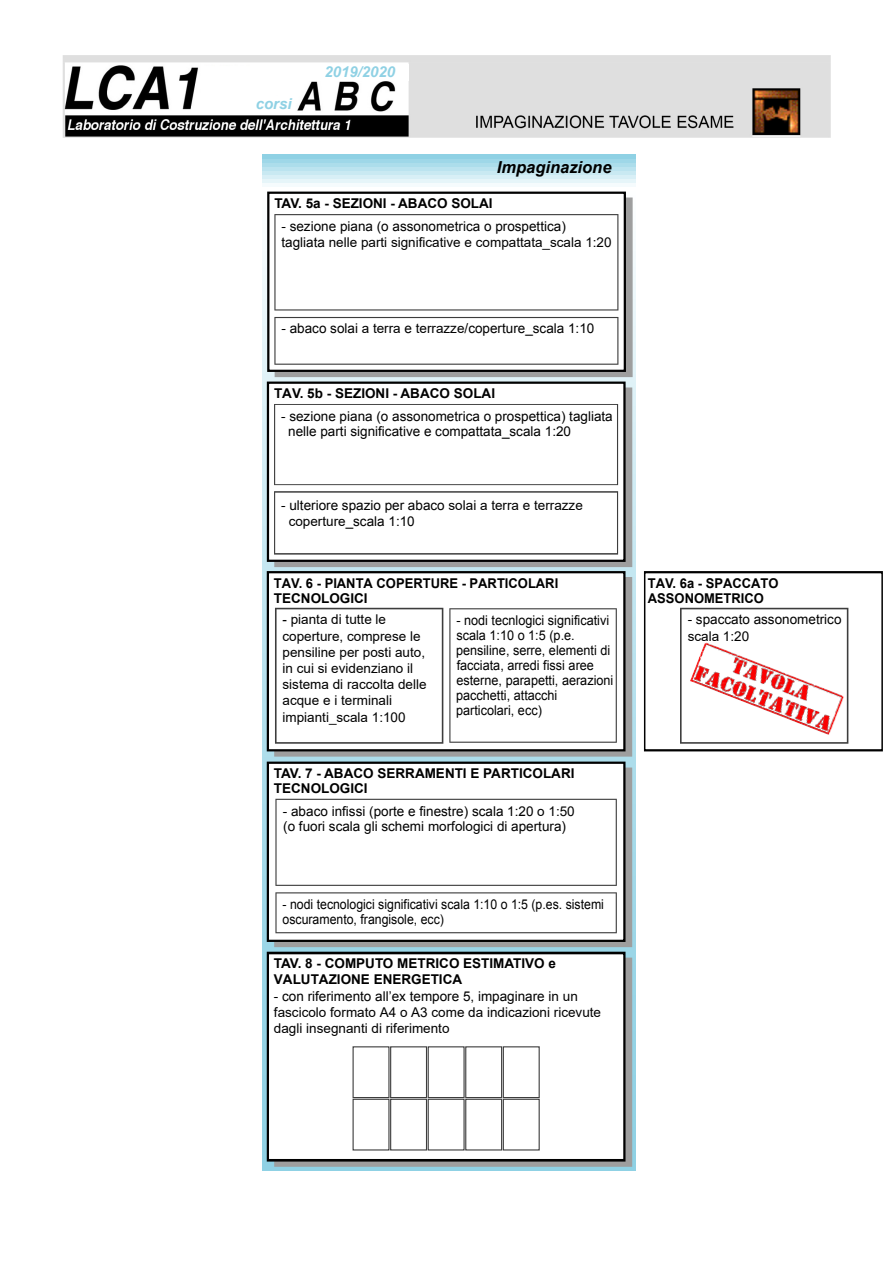
<style>
.page{position:relative;width:893px;height:1263px;background:#fff}
.page>*{position:absolute;margin:0;border:0;box-sizing:border-box;transform-origin:0 0}
.t1{font:italic 700 16.5px "Arial";color:#000}
.t2{font:italic 700 15px "Arial";color:#8fd1e4}
.t3{font:13.5px/16.2px "Arial";color:#000}
.t4{font:13.5px/15px "Arial";color:#000;scale:.94 1}
.t5{font:700 13.5px/16.2px "Arial";color:#000}
.t6{font:13.5px/16.2px "Arial";color:#000}
.t7{font:13.5px/15.1px "Arial";color:#000;scale:.91 1}
.t8{font:700 13.5px/15.1px "Arial";color:#000;scale:.96 1}
.s1{font-style:inherit}
</style>
<div class="page">
<svg style="left:262px;top:155px;width:374px;height:1015px;background:#bbdee9"></svg>
<div style="left:274px;top:387px;width:358px;height:180px;background:#9e9e9e"></div>
<div style="left:267px;top:382px;width:359px;height:180px;background:#fff;border:2px solid #000"></div>
<div style="left:274px;top:958px;width:358px;height:209px;background:linear-gradient(to right,#9e9e9e,#9e9e9e);border:2px solid #9e9e9e"></div>
<div style="left:267px;top:952px;width:359px;height:209px;background:#fff;border:2px solid #000"></div>
<div style="left:390px;top:1099px;width:37px;height:51px;border:1px solid #3d3d3d"></div>
<div style="left:428px;top:1099px;width:37px;height:51px;border:1px solid #3d3d3d"></div>
<div style="left:465px;top:1099px;width:37px;height:51px;border:1px solid #3d3d3d"></div>
<div style="left:503px;top:1099px;width:37px;height:51px;border:1px solid #3d3d3d"></div>
<div style="left:353px;top:1046px;width:36px;height:52px;border:1px solid #3d3d3d"></div>
<div style="left:390px;top:1046px;width:37px;height:52px;border:1px solid #3d3d3d"></div>
<div style="left:428px;top:1046px;width:37px;height:52px;border:1px solid #3d3d3d"></div>
<div style="left:465px;top:1046px;width:37px;height:52px;border:1px solid #3d3d3d"></div>
<div style="left:503px;top:1046px;width:37px;height:52px;border:1px solid #3d3d3d"></div>
<img style="left:63px;top:55px;width:767px;height:82px">
<svg style="left:274px;top:491px;width:344px;height:64px"></svg>
<svg style="left:274px;top:404px;width:344px;height:81px"></svg>
<svg style="left:274px;top:577px;width:358px;height:180px;background:#929495"></svg>
<div style="left:267px;top:571px;width:358px;height:180px;background:#fff;border:2px solid #000"></div>
<svg style="left:275px;top:608px;width:168px;height:136px"></svg>
<svg style="left:449px;top:608px;width:168px;height:135px"></svg>
<div style="left:274px;top:767px;width:358px;height:180px;background:#9e9e9e"></div>
<div style="left:267px;top:762px;width:358px;height:180px;background:#fff;border:2px solid #000"></div>
<svg style="left:275px;top:799px;width:342px;height:87px"></svg>
<svg style="left:275px;top:892px;width:342px;height:41px"></svg>
<div style="left:275px;top:197px;width:358px;height:180px;background:#9e9e9e;border:2px solid #9e9e9e"></div>
<div style="left:267px;top:192px;width:359px;height:180px;background:#fff;border:2px solid #000"></div>
<svg style="left:274px;top:317px;width:344px;height:48px"></svg>
<svg style="left:274px;top:214px;width:344px;height:96px"></svg>
<div style="left:230px;top:96px;width:52px;height:17px;background:#fff"></div>
<div style="left:284px;top:64px;width:125px;height:17px;background:#fff"></div>
<div style="left:644px;top:571px;width:239px;height:180px;background:#fff;border:2px solid #000"></div>
<img style="left:665px;top:607px;width:209px;height:145px">
<svg style="left:680px;top:608px;width:168px;height:136px"></svg>
<p class="t2" style="left:256px;top:94px;width:37px">corsi</p>
<p class="t2" style="left:324px;top:62px;width:72px">2019/2020</p>
<p class="t1" style="left:497px;top:157px;width:116px">Impaginazione</p>
<p class="t5" style="left:274px;top:196px;width:220px">TAV. 5a - SEZIONI - ABACO SOLAI</p>
<p class="t3" style="left:281px;top:218px;width:332px">- sezione piana (o assonometrica o prospettica) tagliata nelle parti significative e compattata_scala 1:20</p>
<p class="t3" style="left:281px;top:321px;width:314px">- abaco solai a terra e terrazze/coperture_scala 1:10</p>
<p class="t5" style="left:274px;top:386px;width:223px">TAV. 5b - SEZIONI - ABACO SOLAI</p>
<p class="t3" style="left:288px;top:408px;width:326px;line-height:15.1px;text-indent:-7px">- sezione piana (o assonometrica o prospettica) tagliata nelle parti significative e compattata_scala 1:20</p>
<p class="t3" style="left:289px;top:497px;width:296px;text-indent:-8px">- ulteriore spazio per abaco solai a terra e terrazze coperture_scala 1:10</p>
<p class="t8" style="left:274px;top:576px;width:298px">TAV. 6 - <span class="s1">PIANTA COPERTURE</span> - PARTICOLARI<br>TECNOLOGICI</p>
<p class="t6" style="left:283px;top:611px;width:146px">- pianta di tutte le coperture, comprese le pensiline per posti auto, in cui si evidenziano il sistema di raccolta delle acque e i terminali impianti_scala 1:100</p>
<p class="t4" style="left:456px;top:613px;width:169px">- nodi tecnlogici significativi scala 1:10 o 1:5 (p.e. pensiline, serre, elementi di facciata, arredi fissi aree esterne, parapetti, aerazioni pacchetti, attacchi particolari, ecc)</p>
<p class="t5" style="left:274px;top:766px;width:302px;line-height:15.1px">TAV. 7 - ABACO SERRAMENTI E PARTICOLARI<br>TECNOLOGICI</p>
<p class="t3" style="left:283px;top:803px;width:293px;line-height:15.1px">- abaco infissi (porte e finestre) scala 1:20 o 1:50 (o fuori scala gli schemi morfologici di apertura)</p>
<p class="t7" style="left:282px;top:897px;width:355px">- nodi tecnologici significativi scala 1:10 o 1:5 (p.es. sistemi oscuramento, frangisole, ecc)</p>
<p class="t5" style="left:274px;top:956px;width:284px">TAV. 8 - COMPUTO METRICO ESTIMATIVO e<br>VALUTAZIONE ENERGETICA</p>
<p class="t3" style="left:274px;top:988px;width:329px">- con riferimento all’ex tempore 5, impaginare in un fascicolo formato A4 o A3 come da indicazioni ricevute dagli insegnanti di riferimento</p>
<p class="t8" style="left:648px;top:576px;width:138px">TAV. 6a - SPACCATO<br>ASSONOMETRICO</p>
<p class="t3" style="left:688px;top:612px;width:155px">- spaccato assonometrico</p>
<p class="t6" style="left:688px;top:628px;width:63px">scala 1:20</p>
</div>
